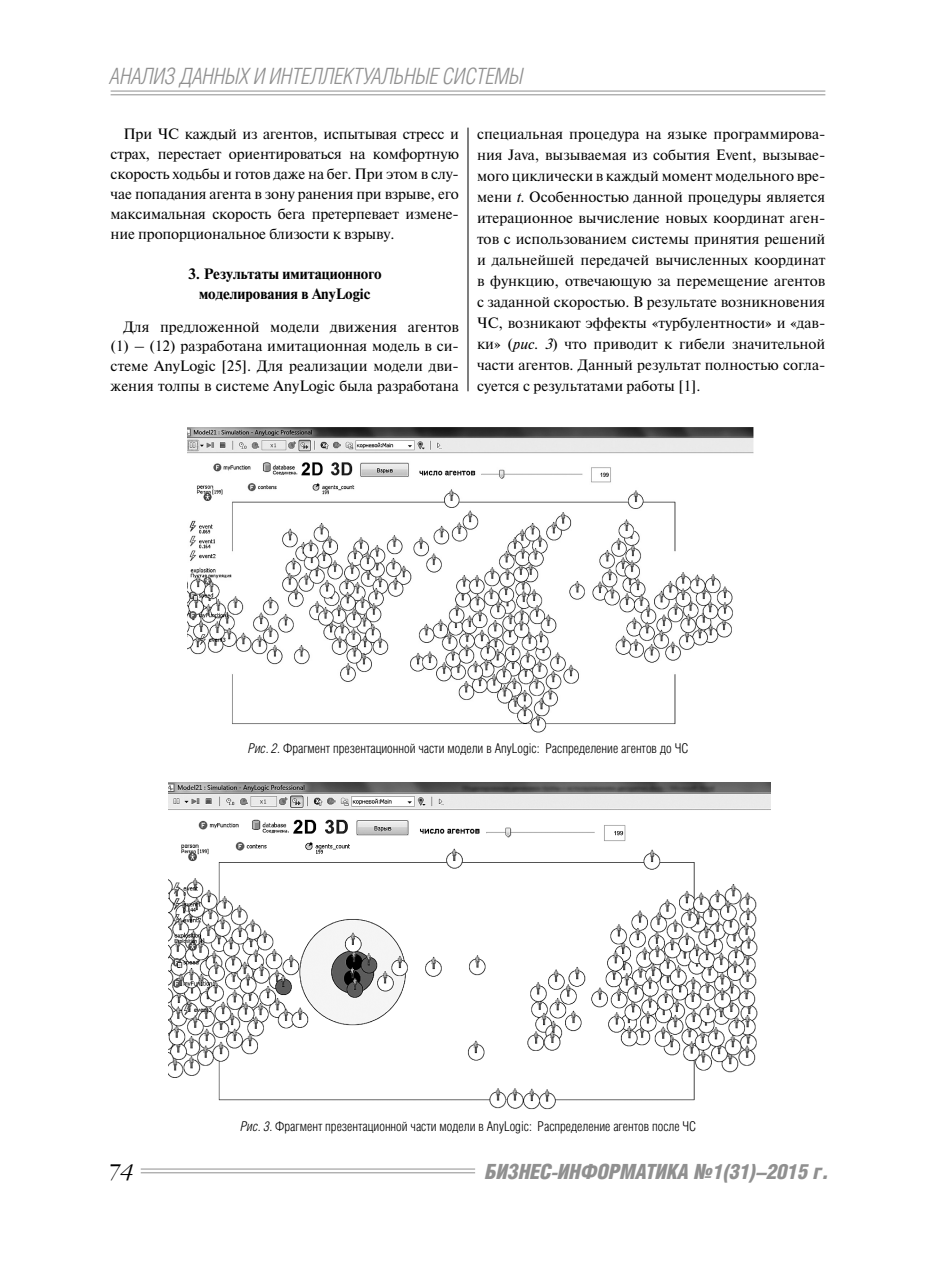
<style>
.page{position:relative;width:936px;height:1276px;background:#fff}
.page>*{position:absolute;margin:0;border:0;box-sizing:border-box;transform-origin:0 0}
.t1{font:italic 300 22.5px "Helios Cond";letter-spacing:-.01em;color:#909090;scale:.96 1}
.t2{font:italic 900 21px "Helios Cond";letter-spacing:-.01em;color:#909090}
.t3{font:italic 300 19.5px "Garamond C";color:#000}
.t4{font:15px/21px "Newton C";color:#000;text-align:justify}
.t5{font:700 15px/20px "Newton C";color:#000;text-align:center}
.t6{font:300 13.5px "Helios Cond";color:#000}
.s1{font-style:italic}
</style>
<div class="page">
<hr style="left:111px;top:91px;width:714px;height:1px;background:#909090">
<hr style="left:111px;top:94px;width:714px;height:1px;background:#909090">
<hr style="left:141px;top:1168px;width:334px;height:1px;background:#909090">
<hr style="left:141px;top:1172px;width:334px;height:1px;background:#909090">
<hr style="left:467px;top:128px;width:1px;height:263px;background:#000">
<img style="left:187px;top:427px;width:566px;height:306px">
<img style="left:168px;top:782px;width:602px;height:328px">
<h1 class="t1" style="left:110px;top:68px;width:432px">АНАЛИЗ ДАННЫХ И ИНТЕЛЛЕКТУАЛЬНЫЕ СИСТЕМЫ</h1>
<p class="t4" style="left:111px;top:126px;width:350px;line-height:20px;text-indent:13px">При ЧС каждый из агентов, испытывая стресс и страх, перестает ориентироваться на комфортную скорость ходьбы и готов даже на бег. При этом в слу&shy;чае попадания агента в зону ранения при взрыве, его максимальная скорость бега претерпевает измене&shy;ние пропорциональное близости к взрыву.</p>
<p class="t5" style="left:188px;top:265px;width:195px">3. Результаты имитационного моделирования в AnyLogic</p>
<p class="t4" style="left:111px;top:318px;width:350px;line-height:20px;text-indent:13px">Для предложенной модели движения агентов (1) – (12) разработана имитационная модель в си&shy;стеме AnyLogic [25]. Для реализации модели дви&shy;жения толпы в системе AnyLogic была разработана</p>
<p class="t4" style="left:477px;top:125px;width:350px">специальная процедура на языке программирова&shy;ния Java, вызываемая из события Event, вызывае&shy;мого циклически в каждый момент модельного вре&shy;мени <span class="s1">t</span>. Особенностью данной процедуры является итерационное вычисление новых координат аген&shy;тов с использованием системы принятия решений и дальнейшей передачей вычисленных координат в функцию, отвечающую за перемещение агентов с заданной скоростью. В результате возникновения ЧС, возникают эффекты «турбулентности» и «дав&shy;ки» (<span class="s1">рис. 3</span>) что приводит к гибели значительной части агентов. Данный результат полностью согла&shy;суется с результатами работы [1].</p>
<p class="t6" style="left:248px;top:743px;width:441px"><span class="s1">Рис. 2</span>. Фрагмент презентационной части модели в AnyLogic: Распределение агентов до ЧС</p>
<p class="t6" style="left:240px;top:1121px;width:457px"><span class="s1">Рис. 3</span>. Фрагмент презентационной части модели в AnyLogic: Распределение агентов после ЧС</p>
<h3 class="t3" style="left:108px;top:1163px;width:27px">74</h3>
<h2 class="t2" style="left:485px;top:1164px;width:345px">БИЗНЕС-ИНФОРМАТИКА №1(31)–2015 г.</h2>
</div>
